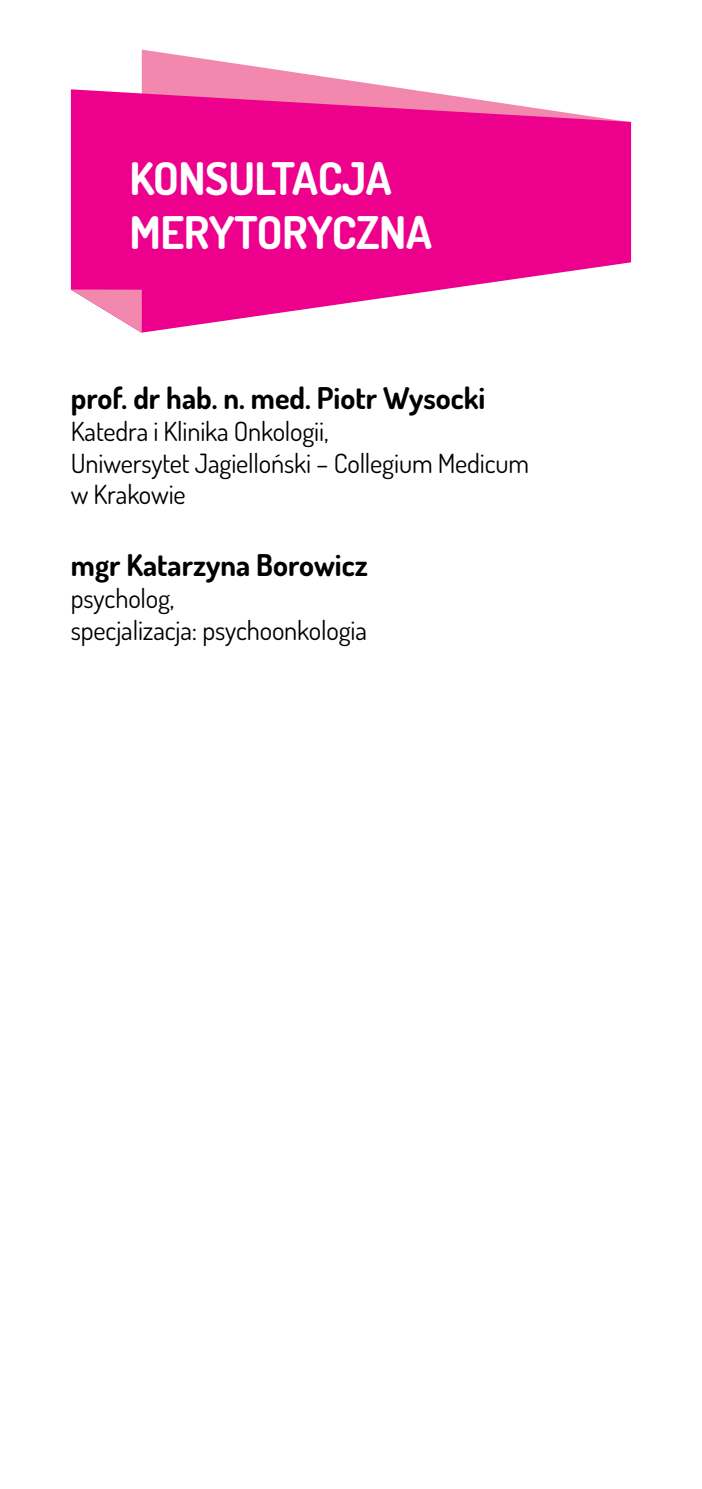
<style>
.page{position:relative;width:702px;height:1489px;background:#fff}
.page>*{position:absolute;margin:0;border:0;box-sizing:border-box;transform-origin:0 0}
.t1{font:700 45px/54px "Dosis";letter-spacing:-.01em;color:#fff}
.t2{font:700 30px "Dosis";color:#000}
.t3{font:26.5px/31.8px "Dosis";letter-spacing:-.005em;color:#000}
</style>
<div class="page">
<svg style="left:142px;top:50px;width:264px;height:39px"></svg>
<svg style="left:71px;top:89px;width:560px;height:244px;fill:#ec008c"></svg>
<svg style="left:70px;top:289px;width:72px;height:44px"></svg>
<h1 class="t1" style="left:129px;top:151px;width:304px">KONSULTACJA<br>MERYTO RYCZNA</h1>
<p class="t2" style="left:71px;top:378px;width:416px">prof. dr hab. n. med. Piotr Wysocki</p>
<p class="t3" style="left:71px;top:414px;width:459px">Katedra i Klinika Onkologii,<br>Uniwersytet Jagielloński – Collegium Medicum w Krakowie</p>
<p class="t2" style="left:71px;top:546px;width:298px">mgr Katarzyna Borowicz</p>
<p class="t3" style="left:71px;top:582px;width:297px">psycholog,<br>specjalizacja: psychoonkologia</p>
</div>
